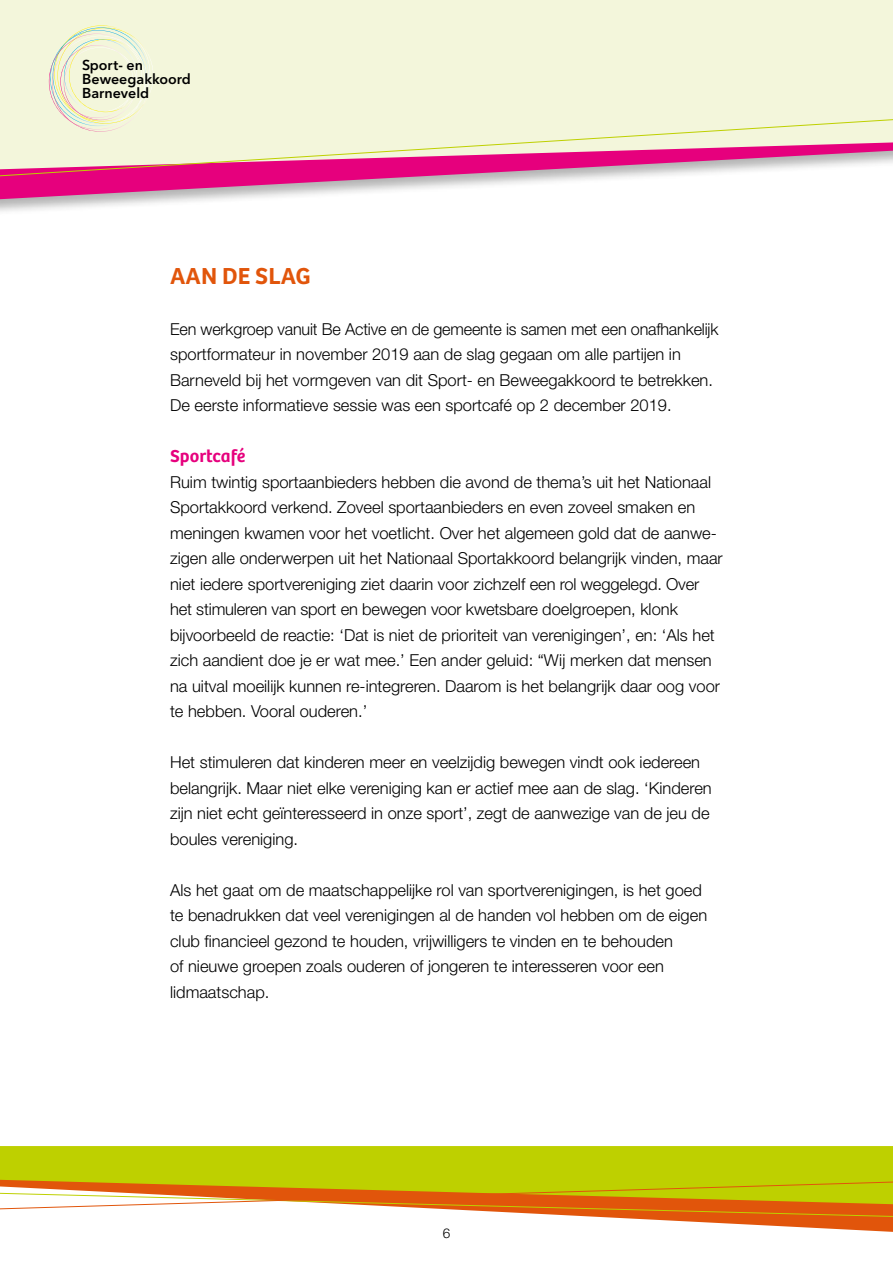
<style>
.page{position:relative;width:893px;height:1263px;background:#fff}
.page>*{position:absolute;margin:0;border:0;box-sizing:border-box;transform-origin:0 0}
.t1{font:600 24px "Bree";color:#e1550b}
.t2{font:600 18px "Bree";color:#e6007d}
.t3{font:300 16.5px/25.5px "Helvetica Neue";color:#000}
.t4{font:600 14.25px/14px "Avenir Next";color:#000}
.t5{font:300 13.5px "Helvetica Neue";color:#000}
</style>
<div class="page">
<div style="left:0;top:1146px;width:893px;height:33px;background:#bed000"></div>
<svg style="left:641px;top:1219px;width:252px;height:13px"></svg>
<svg style="left:0;top:1179px;width:893px;height:40px"></svg>
<div style="left:0;top:60px;width:893px;height:156px;background:#000;opacity:.3"></div>
<svg style="left:0;top:178px;width:893px;height:22px"></svg>
<div style="left:0;top:0;width:893px;height:116px;background:#f3f6db"></div>
<img style="left:149px;top:35px;width:4px;height:81px">
<img style="left:60px;top:25px;width:90px;height:63px">
<img style="left:49px;top:53px;width:2px;height:63px">
<svg style="left:51px;top:28px;width:98px;height:88px;background:#eff2d7"></svg>
<svg style="left:0;top:116px;width:893px;height:62px;background:#ecb9c1"></svg>
<p class="t4" style="left:82px;top:58px;width:110px">Sport- en<br>Beweegakkoord<br>Barneveld</p>
<h1 class="t1" style="left:170px;top:261px;width:142px">AAN DE SLAG</h1>
<p class="t3" style="left:170px;top:316px;width:550px">Een werkgroep vanuit Be Active en de gemeente is samen met een onafhankelijk sportformateur in november 2019 aan de slag gegaan om alle partijen in Barneveld bij het vormgeven van dit Sport- en Beweegakkoord te betrekken.<br>De eerste informatieve sessie was een sportcafé op 2 december 2019.</p>
<p class="t2" style="left:170px;top:445px;width:77px">Sportcafé</p>
<p class="t3" style="left:170px;top:469px;width:554px">Ruim twintig sportaanbieders hebben die avond de thema’s uit het Nationaal Sportakkoord verkend. Zoveel sportaanbieders en even zoveel smaken en meningen kwamen voor het voetlicht. Over het algemeen gold dat de aanwe&shy;zigen alle onderwerpen uit het Nationaal Sportakkoord belangrijk vinden, maar niet iedere sportvereniging ziet daarin voor zichzelf een rol weggelegd. Over het stimuleren van sport en bewegen voor kwetsbare doelgroepen, klonk bijvoorbeeld de reactie: ‘Dat is niet de prioriteit van verenigingen’, en: ‘Als het zich aandient doe je er wat mee.’ Een ander geluid: “Wij merken dat mensen na uitval moeilijk kunnen re-integreren. Daarom is het belangrijk daar oog voor te hebben. Vooral ouderen.’</p>
<p class="t3" style="left:170px;top:749px;width:543px">Het stimuleren dat kinderen meer en veelzijdig bewegen vindt ook iedereen belangrijk. Maar niet elke vereniging kan er actief mee aan de slag. ‘Kinderen zijn niet echt geïnteresseerd in onze sport’, zegt de aanwezige van de jeu de boules vereniging.</p>
<p class="t3" style="left:170px;top:876px;width:539px">Als het gaat om de maatschappelijke rol van sportverenigingen, is het goed te benadrukken dat veel verenigingen al de handen vol hebben om de eigen club financieel gezond te houden, vrijwilligers te vinden en te behouden<br>of nieuwe groepen zoals ouderen of jongeren te interesseren voor een lidmaatschap.</p>
<p class="t5" style="left:443px;top:1225px;width:9px">6</p>
</div>
